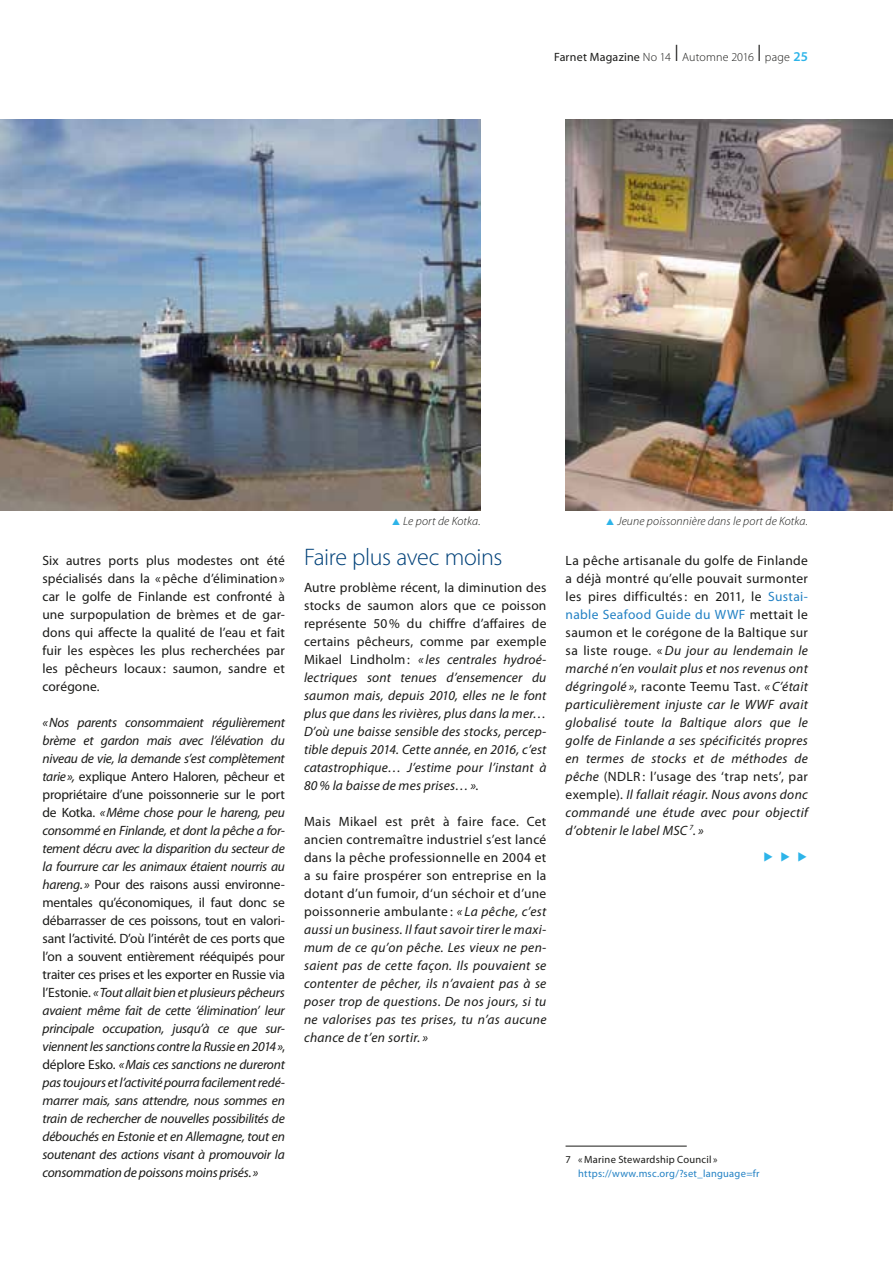
<style>
.page{position:relative;width:893px;height:1263px;background:#fff}
.page>*{position:absolute;margin:0;border:0;box-sizing:border-box;transform-origin:0 0}
.t1{font:300 24px "Myriad Pro";letter-spacing:-.02em;color:#004179}
.t2{font:15px "Apple Symbols";color:#2db4e9}
.t3{font:italic 13.5px/18px "Myriad Pro";letter-spacing:.015em;color:#1a1a18;text-align:justify}
.t4{font:13.5px/18px "Myriad Pro";letter-spacing:.005em;color:#1a1a18;text-align:justify}
.t5{font:italic 300 12px "Myriad Pro";letter-spacing:.015em;color:#1a1a18}
.t6{font:300 12px "Myriad Pro";letter-spacing:.015em;color:#1a1a18}
.t7{font:10.5px "Myriad Pro";letter-spacing:.025em;color:#2281c4}
.t8{font:10.5px "Myriad Pro";letter-spacing:.02em;color:#1a1a18}
.s1{font-weight:400}
.s2{font-size:24px}
.s3{font-weight:600;font-size:13.5px;color:#2db4e9}
.s4{font-style:normal}
.s5{color:#2db4e9}
.s6{font-style:normal;color:#2281c4}
</style>
<div class="page">
<img style="left:566px;top:119px;width:327px;height:391px">
<img style="left:0;top:119px;width:480px;height:391px">
<hr style="left:566px;top:1146px;width:121px;height:1px;background:#1a1a18">
<p class="t6" style="left:554px;top:50px;width:255px"><span class="s1">Farnet Magazine</span> No 14 <span class="s2">I</span> Automne 2016 <span class="s2">I</span> page <span class="s3">25</span></p>
<p class="t4" style="left:43px;top:551px;width:244px">Six autres ports plus modestes ont été spécialisés dans la «pêche d’élimination» car le golfe de Finlande est confronté à une surpopulation de brèmes et de gar&shy;dons qui affecte la qualité de l’eau et fait fuir les espèces les plus recherchées par les pêcheurs locaux : saumon, sandre et corégone.</p>
<p class="t3" style="left:43px;top:713px;width:244px">«Nos parents consommaient régulièrement brème et gardon mais avec l’élévation du niveau de vie, la demande s’est complètement tarie», <span class="s4">explique Antero Haloren, pêcheur et propriétaire d’une poissonnerie sur le port de Kotka.</span> «Même chose pour le hareng, peu consommé en Finlande, et dont la pêche a for&shy;tement décru avec la disparition du secteur de la fourrure car les animaux étaient nourris au hareng.» <span class="s4">Pour des raisons aussi environne&shy;mentales qu’économiques, il faut donc se débarrasser de ces poissons, tout en valori&shy;sant l’activité. D’où l’intérêt de ces ports que l’on a souvent entièrement rééquipés pour traiter ces prises et les exporter en Russie via l’Estonie.</span> «Tout allait bien et plusieurs pêcheurs avaient même fait de cette ‘élimination’ leur principale occupation, jusqu’à ce que sur&shy;viennent les sanctions contre la Russie en 2014»<span class="s4">, déplore Esko.</span> «Mais ces sanctions ne dureront pas toujours et l’activité pourra facilement redé&shy;marrer mais, sans attendre, nous sommes en train de rechercher de nouvelles possibilités de débouchés en Estonie et en Allemagne, tout en soutenant des actions visant à promouvoir la consommation de poissons moins prisés.»</p>
<p class="t5" style="left:391px;top:515px;width:91px"><span class="s5">▲</span> Le port de Kotka.</p>
<p class="t5" style="left:605px;top:515px;width:204px"><span class="s5">▲</span> Jeune poissonnière dans le port de Kotka.</p>
<p class="t3" style="left:565px;top:551px;width:244px"><span class="s4">La pêche artisanale du golfe de Finlande a déjà montré qu’elle pouvait surmonter les pires difficultés: en 2011, le</span> <span class="s6">Sustai&shy;nable Seafood Guide du WWF</span> <span class="s4">mettait le saumon et le corégone de la Baltique sur sa liste rouge. «</span> Du jour au lendemain le marché n’en voulait plus et nos revenus ont dégringolé »<span class="s4">, raconte Teemu Tast.</span> « C’était particulièrement injuste car le WWF avait globalisé toute la Baltique alors que le golfe de Finlande a ses spécificités propres en termes de stocks et de méthodes de pêche <span class="s4">(NDLR : l’usage des ‘trap nets’, par exemple).</span> Il fallait réagir. Nous avons donc commandé une étude avec pour objectif d’obtenir le label MSC <sup>7</sup>. »</p>
<p class="t2" style="left:763px;top:847px;width:47px">▶ ▶ ▶</p>
<h1 class="t1" style="left:304px;top:543px;width:200px">Faire plus avec moins</h1>
<p class="t3" style="left:304px;top:578px;width:244px"><span class="s4">Autre problème récent, la diminution des stocks de saumon alors que ce poisson représente 50% du chiffre d’affaires de certains pêcheurs, comme par exemple Mikael Lindholm :</span> « les centrales hydroé&shy;lectriques sont tenues d’ensemencer du saumon mais, depuis 2010, elles ne le font plus que dans les rivières, plus dans la mer… D’où une baisse sensible des stocks, percep&shy;tible depuis 2014. Cette année, en 2016, c’est catastrophique… J’estime pour l’instant à 80% la baisse de mes prises…»<span class="s4">.</span></p>
<p class="t3" style="left:304px;top:812px;width:244px"><span class="s4">Mais Mikael est prêt à faire face. Cet ancien contremaître industriel s’est lancé dans la pêche professionnelle en 2004 et a su faire prospérer son entreprise en la dotant d’un fumoir, d‘un séchoir et d’une poissonnerie ambulante :</span> « La pêche, c’est aussi un business. Il faut savoir tirer le maxi&shy;mum de ce qu’on pêche. Les vieux ne pen&shy;saient pas de cette façon. Ils pouvaient se contenter de pêcher, ils n’avaient pas à se poser trop de questions. De nos jours, si tu ne valorises pas tes prises, tu n’as aucune chance de t’en sortir. »</p>
<p class="t8" style="left:566px;top:1153px;width:153px">7 « Marine Stewardship Council »</p>
<p class="t7" style="left:578px;top:1167px;width:183px">https://www.msc.org/?set_language=fr</p>
</div>
